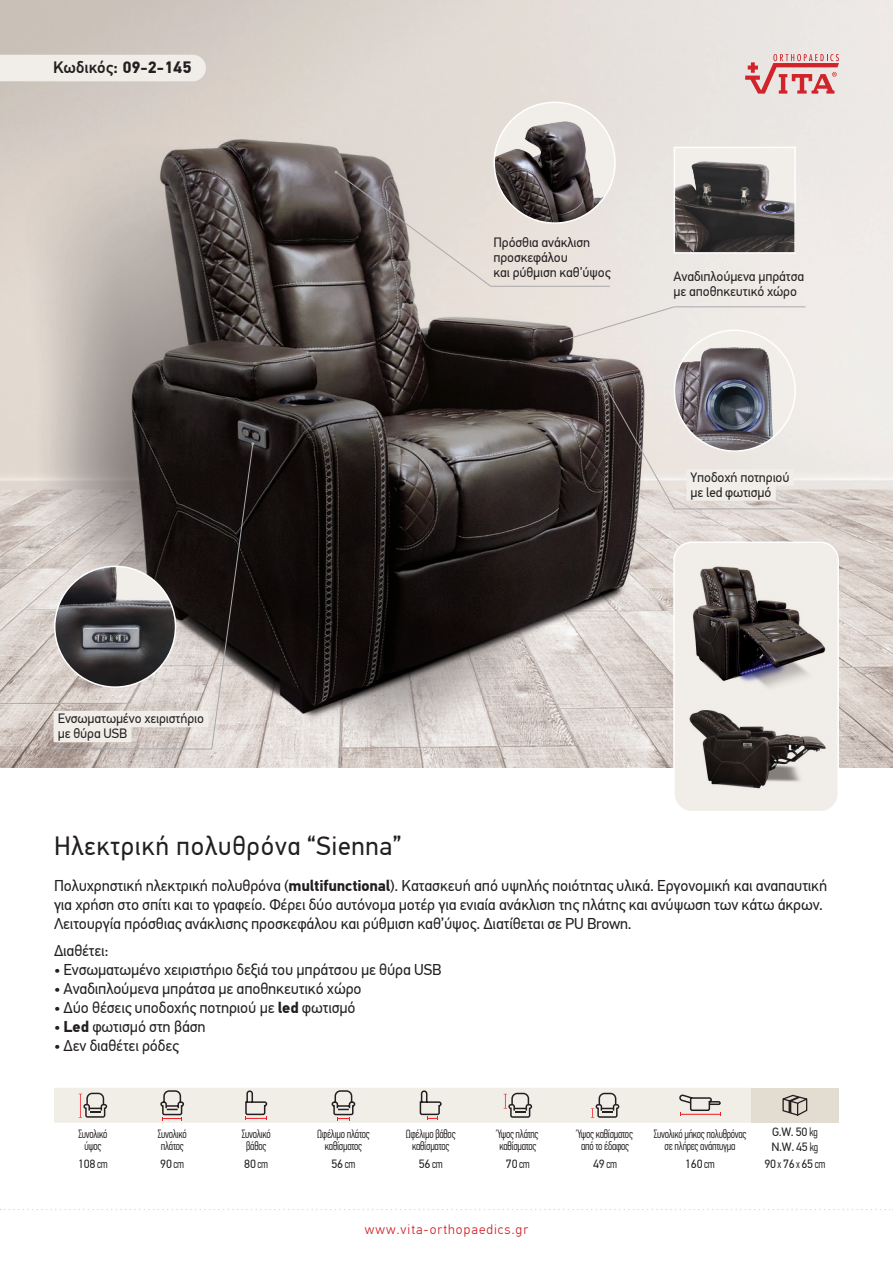
<style>
.page{position:relative;width:893px;height:1263px;background:#fff}
.page>*{position:absolute;margin:0;border:0;box-sizing:border-box;transform-origin:0 0}
.t1{font:26.4px "PF Din Text Pro";letter-spacing:.025em;color:#231f20}
.t2{font:500 16.5px "PF Din Text Pro";color:#231f20}
.t3{font:15.6px/19px "PF Din Text Pro";letter-spacing:-.01em;color:#231f20}
.t4{font:13.5px/15px "PF Din Text Pro";letter-spacing:-.01em;color:#231f20}
.t5{font:300 13.5px "PF Din Text Pro";letter-spacing:.075em;color:#d1232a}
.t6{font:300 12px/12px "PF Din Text Comp Pro";letter-spacing:-.02em;color:#231f20;text-align:center}
.t7{font:12px/15px "PF Din Text Pro";letter-spacing:-.02em;color:#231f20}
.s1{font-weight:700}
.s2{font-family:"PF Din Text Comp Pro";font-weight:300}
</style>
<div class="page">
<img style="left:0;top:0;width:893px;height:767px">
<img style="left:677px;top:150px;width:116px;height:101px">
<div style="left:674px;top:147px;width:122px;height:107px;border:2px solid #fff"></div>
<img style="left:494px;top:108px;width:116px;height:63px">
<svg style="left:0;top:1209px;width:893px;height:1px"></svg>
<div style="left:751px;top:1088px;width:87px;height:35px;background:#e3dcd0"></div>
<svg style="left:54px;top:1088px;width:697px;height:35px;background:#e5e0da"></svg>
<svg style="left:782px;top:1094px;width:26px;height:22px"></svg>
<svg style="left:745px;top:54px;width:94px;height:40px;background:#e1a5a5"></svg>
<img style="left:674px;top:342px;width:110px;height:21px">
<div style="left:674px;top:542px;width:164px;height:270px;background:#f1eeea;border-radius:18px"></div>
<div style="left:673px;top:541px;width:166px;height:271px;border:2px solid #fff;border-radius:18px"></div>
<svg style="left:335px;top:171px;width:275px;height:116px;background:#ada6a2"></svg>
<svg style="left:559px;top:306px;width:247px;height:36px;background:#e8e3df"></svg>
<svg style="left:592px;top:363px;width:201px;height:147px;background:#938d8e"></svg>
<svg style="left:53px;top:443px;width:201px;height:307px;background:#736d6b"></svg>
<div style="left:54px;top:711px;width:154px;height:16px;background:#f1eeea"></div>
<div style="left:54px;top:726px;width:77px;height:16px;background:#f1eeea"></div>
<div style="left:686px;top:469px;width:108px;height:17px;background:#f1eeea"></div>
<div style="left:686px;top:484px;width:90px;height:17px;background:#f1eeea"></div>
<div style="left:0;top:55px;width:206px;height:26px;background:#f1eeea"></div>
<img style="left:693px;top:551px;width:142px;height:121px">
<img style="left:681px;top:672px;width:151px;height:140px">
<p class="t2" style="left:53px;top:57px;width:140px">Κωδικός: <span class="s1">09-2-145</span></p>
<p class="t4" style="left:58px;top:711px;width:148px">Ενσωματωμένο χειριστήριο με θύρα USB</p>
<h1 class="t1" style="left:54px;top:831px;width:348px">Hλεκτρική πολυθρόνα “Sienna”</h1>
<p class="t4" style="left:493px;top:235px;width:119px">Πρόσθια ανάκλιση προσκεφάλου<br>και ρύθμιση καθ’ύψος</p>
<p class="t4" style="left:674px;top:269px;width:132px">Αναδιπλούμενα μπράτσα με αποθηκευτικό χώρο</p>
<p class="t4" style="left:691px;top:469px;width:100px">Yποδοχή ποτηριού με led φωτισμό</p>
<p class="t3" style="left:54px;top:876px;width:775px">Πολυχρηστική ηλεκτρική πολυθρόνα (<span class="s1">multifunctional</span>). Κατασκευή από υψηλής ποιότητας υλικά. Εργονομική και αναπαυτική για χρήση στο σπίτι και το γραφείο. Φέρει δύο αυτόνομα μοτέρ για ενιαία ανάκλιση της πλάτης και ανύψωση των κάτω άκρων.<br>Λειτουργία πρόσθιας ανάκλισης προσκεφάλου και ρύθμιση καθ’ύψος. Διατίθεται σε PU Brown.</p>
<p class="t3" style="left:54px;top:941px;width:56px">Διαθέτει:</p>
<p class="t3" style="left:54px;top:960px;width:389px">• Ενσωματωμένο χειριστήριο δεξιά του μπράτσου με θύρα USB</p>
<p class="t3" style="left:54px;top:979px;width:309px">• Αναδιπλούμενα μπράτσα με αποθηκευτικό χώρο</p>
<p class="t3" style="left:54px;top:998px;width:303px">• Δύο θέσεις υποδοχής ποτηριού με <span class="s1">led</span> φωτισμό</p>
<p class="t3" style="left:54px;top:1017px;width:153px">• <span class="s1">Led</span> φωτισμό στη βάση</p>
<p class="t3" style="left:54px;top:1036px;width:126px">• Δεν διαθέτει ρόδες</p>
<p class="t6" style="left:78px;top:1127px;width:31px">Συνολικό ύψος</p>
<p class="t6" style="left:158px;top:1127px;width:31px;text-align:left">Συνολικό πλάτος</p>
<p class="t6" style="left:242px;top:1127px;width:31px">Συνολικό βάθος</p>
<p class="t6" style="left:317px;top:1127px;width:54px">Ωφέλιμο πλάτος καθίσματος</p>
<p class="t6" style="left:406px;top:1127px;width:51px">Ωφέλιμο βάθος καθίσματος</p>
<p class="t6" style="left:497px;top:1127px;width:43px;text-align:left">Ύψος πλάτης καθίσματος</p>
<p class="t6" style="left:577px;top:1127px;width:57px">Ύψος καθίσματος από το έδαφος</p>
<p class="t6" style="left:654px;top:1127px;width:94px">Συνολικό μήκος πολυθρόνας σε πλήρες ανάπτυγμα</p>
<p class="t7" style="left:772px;top:1124px;width:48px">G.W. 50 <span class="s2">kg<br></span>N.W. 45 <span class="s2">kg</span></p>
<p class="t7" style="left:78px;top:1156px;width:31px">108 <span class="s2">cm</span></p>
<p class="t7" style="left:160px;top:1156px;width:26px">90 <span class="s2">cm</span></p>
<p class="t7" style="left:244px;top:1156px;width:26px">80 <span class="s2">cm</span></p>
<p class="t7" style="left:331px;top:1156px;width:26px">56 <span class="s2">cm</span></p>
<p class="t7" style="left:419px;top:1156px;width:26px">56 <span class="s2">cm</span></p>
<p class="t7" style="left:506px;top:1156px;width:26px">70 <span class="s2">cm</span></p>
<p class="t7" style="left:593px;top:1156px;width:26px">49 <span class="s2">cm</span></p>
<p class="t7" style="left:685px;top:1156px;width:31px">160 <span class="s2">cm</span></p>
<p class="t7" style="left:764px;top:1156px;width:62px">90<span class="s2">x</span> 76<span class="s2">x</span> 65<span class="s2">cm</span></p>
<p class="t5" style="left:365px;top:1222px;width:165px">www.vita-orthopaedics.gr</p>
</div>
